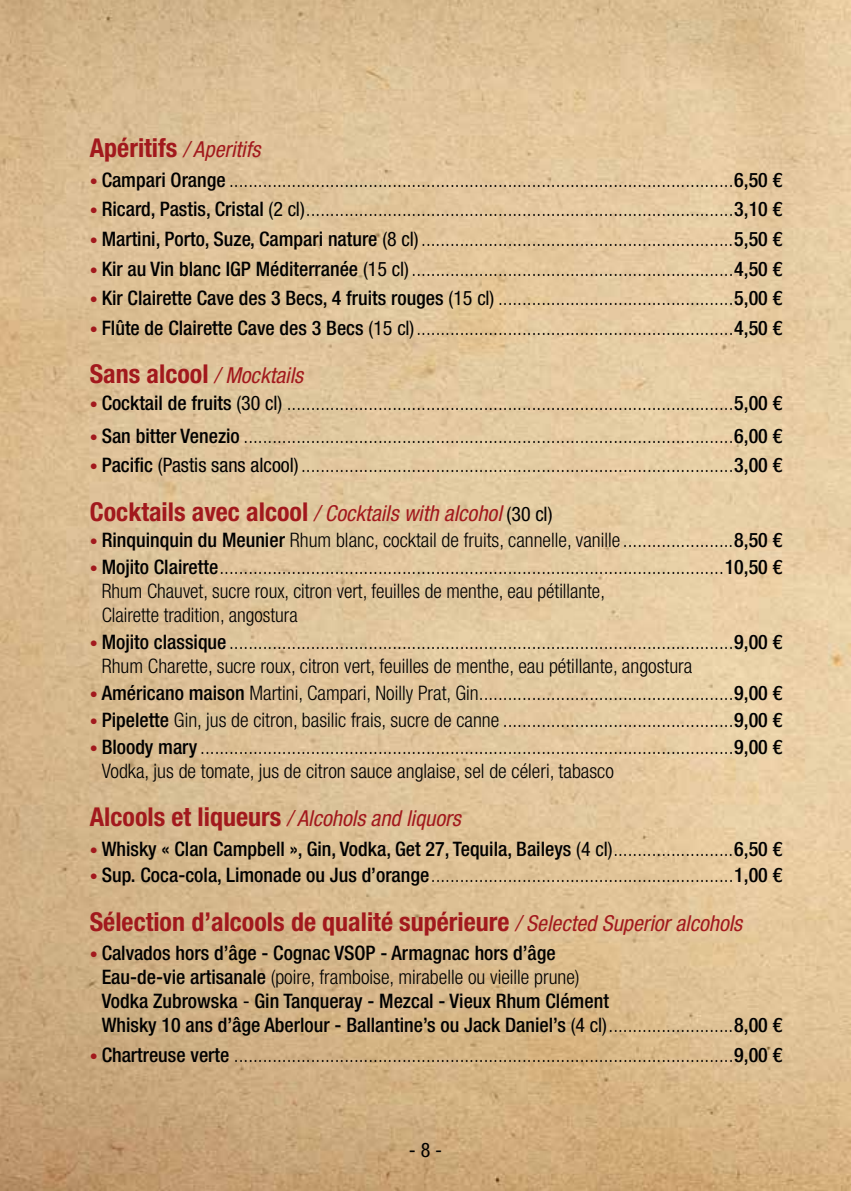
<style>
.page{position:relative;width:851px;height:1191px;background:#fff}
.page>*{position:absolute;margin:0;border:0;box-sizing:border-box;transform-origin:0 0}
.t1{font:700 condensed 26px "Helvetica Neue LT Pro";color:#a2191d}
.t2{font:italic condensed 22px "Helvetica Neue LT Pro";color:#a2191d}
.t3{font:300 condensed 20px/24px "Helvetica Neue LT Pro";color:#000}
.t4{font:500 condensed 20px/24px "Helvetica Neue LT Pro";color:#000}
.t5{font:condensed 20px "Helvetica Neue LT Pro";color:#000}
.s1{font-weight:700;font-style:normal;font-size:26px}
.s2{font-weight:400;font-size:16px;color:#a2191d}
.s3{font-weight:500}
.s4{font-weight:400}
.s5{font-weight:400;font-style:italic;font-size:22px}
.s6{font-style:normal;font-size:20px;color:#000}
.s7{font-weight:300}
</style>
<div class="page">
<img style="left:0;top:0;width:850px;height:1191px">
<p class="t2" style="left:90px;top:136px;width:172px"><span class="s1">Apéritifs</span> / Aperitifs</p>
<p class="t3" style="left:90px;top:167px;width:693px"><span class="s2">•</span> <span class="s3">Campari Orange</span> .........................................................................................................<span class="s3">6,50 €</span></p>
<p class="t3" style="left:90px;top:197px;width:693px"><span class="s2">•</span> <span class="s3">Ricard, Pastis, Cristal</span> <span class="s4">(2 cl)</span>.........................................................................................<span class="s3">3,10 €</span></p>
<p class="t3" style="left:90px;top:227px;width:693px"><span class="s2">•</span> <span class="s3">Martini, Porto, Suze, Campari nature</span> <span class="s4">(8 cl)</span> .................................................................<span class="s3">5,50 €</span></p>
<p class="t3" style="left:90px;top:256px;width:693px"><span class="s2">•</span> <span class="s3">Kir au Vin blanc IGP Méditerranée</span> <span class="s4">(15 cl)</span> ...................................................................<span class="s3">4,50 €</span></p>
<p class="t3" style="left:90px;top:286px;width:693px"><span class="s2">•</span> <span class="s3">Kir Clairette Cave des 3 Becs, 4 fruits rouges</span> <span class="s4">(15 cl)</span> .................................................<span class="s3">5,00 €</span></p>
<p class="t3" style="left:90px;top:316px;width:693px"><span class="s2">•</span> <span class="s3">Flûte de Clairette Cave des 3 Becs</span> <span class="s4">(15 cl)</span>..................................................................<span class="s3">4,50 €</span></p>
<h1 class="t1" style="left:90px;top:358px;width:215px">Sans alcool <span class="s5">/ Mocktails</span></h1>
<p class="t3" style="left:90px;top:391px;width:693px"><span class="s2">•</span> <span class="s3">Cocktail de fruits</span> <span class="s4">(30 cl)</span> .............................................................................................<span class="s3">5,00 €</span></p>
<p class="t3" style="left:90px;top:423px;width:693px"><span class="s2">•</span> <span class="s3">San bitter Venezio</span> ......................................................................................................<span class="s3">6,00 €</span></p>
<p class="t3" style="left:90px;top:453px;width:693px"><span class="s2">•</span> <span class="s3">Pacific</span> <span class="s4">(Pastis sans alcool)</span> ..........................................................................................<span class="s3">3,00 €</span></p>
<p class="t2" style="left:90px;top:500px;width:464px"><span class="s1">Cocktails avec alcool</span> / Cocktails with alcohol <span class="s6">(30 cl)</span></p>
<p class="t3" style="left:90px;top:528px;width:693px"><span class="s2">•</span> <span class="s3">Rinquinquin du Meunier</span> Rhum blanc, cocktail de fruits, cannelle, vanille .......................<span class="s3">8,50 €</span></p>
<p class="t3" style="left:102px;top:555px;width:682px;text-indent:-12px"><span class="s2">•</span> <span class="s3">Mojito Clairette</span>.........................................................................................................<span class="s3">10,50 €<br></span>Rhum Chauvet, sucre roux, citron vert, feuilles de menthe, eau pétillante,<br>Clairette tradition, angostura</p>
<p class="t3" style="left:102px;top:630px;width:682px;text-indent:-12px"><span class="s2">•</span> <span class="s3">Mojito classique</span> .........................................................................................................<span class="s3">9,00 €<br></span>Rhum Charette, sucre roux, citron vert, feuilles de menthe, eau pétillante, angostura</p>
<p class="t3" style="left:90px;top:680px;width:693px"><span class="s2">•</span> <span class="s3">Américano maison</span> Martini, Campari, Noilly Prat, Gin.....................................................<span class="s3">9,00 €</span></p>
<p class="t3" style="left:90px;top:707px;width:693px"><span class="s2">•</span> <span class="s3">Pipelette</span> Gin, jus de citron, basilic frais, sucre de canne ................................................<span class="s3">9,00 €</span></p>
<p class="t3" style="left:102px;top:734px;width:682px;text-indent:-12px"><span class="s2">•</span> <span class="s3">Bloody mary</span> ...............................................................................................................<span class="s3">9,00 €<br></span>Vodka, jus de tomate, jus de citron sauce anglaise, sel de céleri, tabasco</p>
<p class="t2" style="left:90px;top:805px;width:372px"><span class="s1">Alcools et liqueurs</span> / Alcohols and liquors</p>
<p class="t4" style="left:90px;top:836px;width:693px"><span class="s2">•</span> Whisky « Clan Campbell », Gin, Vodka, Get 27, Tequila, Baileys <span class="s4">(4 cl)</span><span class="s7">.........................</span>6,50 €</p>
<p class="t3" style="left:90px;top:863px;width:693px"><span class="s2">•</span> <span class="s3">Sup. Coca-cola, Limonade ou Jus d’orange</span>...............................................................<span class="s3">1,00 €</span></p>
<h1 class="t1" style="left:90px;top:905px;width:653px">Sélection d’alcools de qualité supérieure <span class="s5">/ Selected Superior alcohols</span></h1>
<p class="t4" style="left:102px;top:941px;width:682px;text-indent:-12px"><span class="s2">•</span> Calvados hors d’âge - Cognac VSOP - Armagnac hors d’âge<br>Eau-de-vie artisanale <span class="s7">(poire, framboise, mirabelle ou vieille prune)<br></span>Vodka Zubrowska <span class="s4">-</span> Gin Tanqueray - Mezcal - Vieux Rhum Clément<br>Whisky 10 ans d’âge Aberlour - Ballantine’s ou Jack Daniel’s <span class="s4">(4 cl)</span><span class="s7">..........................</span>8,00 €</p>
<p class="t3" style="left:90px;top:1042px;width:693px"><span class="s2">•</span> <span class="s3">Chartreuse verte</span> ........................................................................................................<span class="s3">9,00 €</span></p>
<p class="t5" style="left:409px;top:1138px;width:35px">- 8 -</p>
</div>
